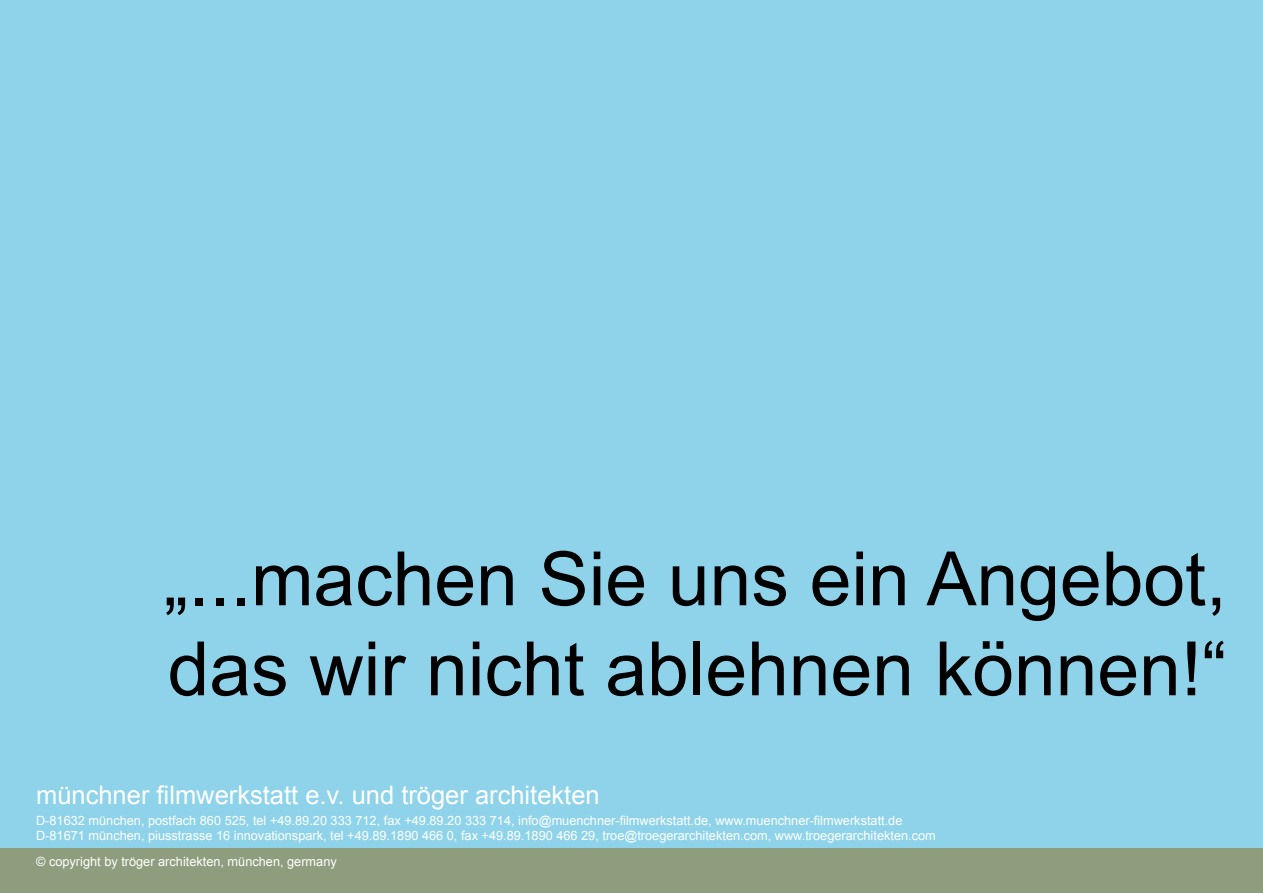
<style>
.page{position:relative;width:1263px;height:893px;background:#fff}
.page>*{position:absolute;margin:0;border:0;box-sizing:border-box;transform-origin:0 0}
.t1{font:75px/90px "Arial";color:#000}
.t2{font:25.5px "Arial";color:#fff}
.t3{font:12.75px/15.3px "Arial";color:#fff}
</style>
<div class="page">
<div style="left:0;top:0;width:1263px;height:848px;background:#8ed3ea"></div>
<div style="left:0;top:848px;width:1263px;height:45px;background:#8d9d7d"></div>
<h1 class="t1" style="left:164px;top:535px;width:1065px">„...machen Sie uns ein Angebot, das wir nicht ablehnen können!“</h1>
<h2 class="t2" style="left:36px;top:778px;width:565px">münchner filmwerkstatt e.v. und tröger architekten</h2>
<p class="t3" style="left:36px;top:812px;width:901px">D-81632 münchen, postfach 860 525, tel +49.89.20 333 712, fax +49.89.20 333 714, info@muenchner-filmwerkstatt.de, www.muenchner-filmwerkstatt.de<br>D-81671 münchen, piusstrasse 16 innovationspark, tel +49.89.1890 466 0, fax +49.89.1890 466 29, troe@troegerarchitekten.com, www.troegerarchitekten.com</p>
<p class="t3" style="left:36px;top:854px;width:302px">© copyright by tröger architekten, münchen, germany</p>
</div>
